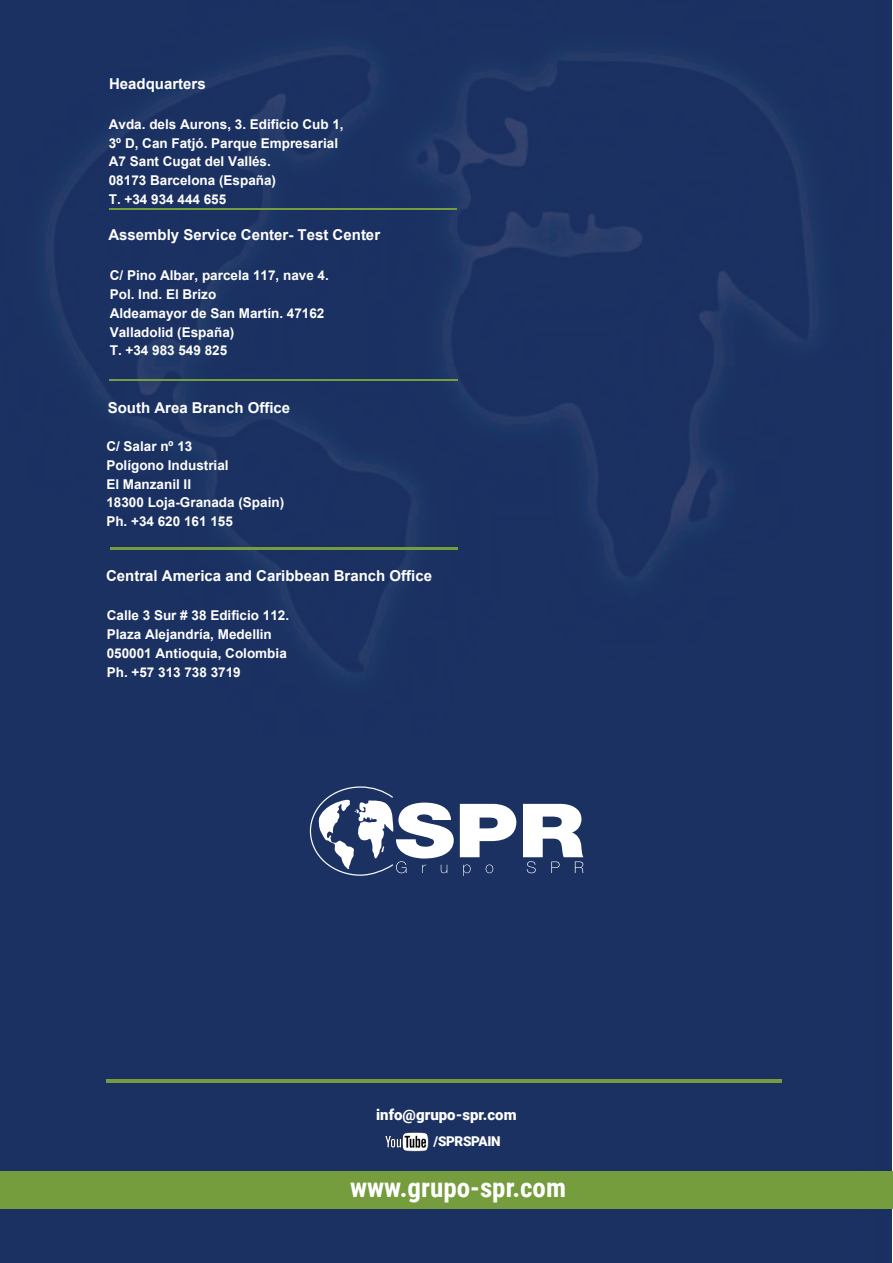
<style>
.page{position:relative;width:893px;height:1263px;background:#fff}
.page>*{position:absolute;margin:0;border:0;box-sizing:border-box;transform-origin:0 0}
.t1{font:700 27px "Roboto Condensed";color:#fff}
.t2{font:700 15px "Arial";color:#fff}
.t3{font:900 15px "Roboto";color:#fff}
.t4{font:700 13.5px/18.9px "Arial";color:#fff}
.SPR_TXT_NORMAL{font:900 13.5px "Roboto";letter-spacing:-.025em;color:#fff}
</style>
<div class="page">
<div style="left:0;top:0;width:891px;height:1262px;background:#1b3162"></div>
<div style="left:0;top:1171px;width:893px;height:38px;background:#759c3d"></div>
<img style="left:382px;top:1130px;width:49px;height:22px">
<hr style="left:109px;top:208px;width:347px;height:2px;background:#759c3d">
<svg style="left:460px;top:804px;width:56px;height:53px"></svg>
<svg style="left:309px;top:786px;width:145px;height:90px"></svg>
<svg style="left:463px;top:864px;width:8px;height:12px"></svg>
<svg style="left:486px;top:864px;width:7px;height:9px"></svg>
<svg style="left:523px;top:804px;width:60px;height:69px"></svg>
<hr style="left:107px;top:1080px;width:675px;height:3px;background:#759c3d">
<hr style="left:109px;top:379px;width:349px;height:2px;background:#759c3d">
<hr style="left:110px;top:548px;width:348px;height:2px;background:#759c3d">
<p class="t2" style="left:109px;top:73px;width:98px">Headquarters</p>
<p class="t4" style="left:109px;top:115px;width:236px">Avda. dels Aurons, 3. Edificio Cub 1,<br>3º D, Can Fatjó. Parque Empresarial<br>A7 Sant Cugat del Vallés.<br>08173 Barcelona (España)<br>T. +34 934 444 655</p>
<p class="t2" style="left:108px;top:224px;width:273px">Assembly Service Center- Test Center</p>
<p class="t4" style="left:110px;top:266px;width:221px">C/ Pino Albar, parcela 117, nave 4.<br>Pol. Ind. El Brizo<br>Aldeamayor de San Martín. 47162<br>Valladolid (España)<br>T. +34 983 549 825</p>
<p class="t2" style="left:108px;top:397px;width:184px">South Area Branch Office</p>
<p class="t4" style="left:106px;top:437px;width:179px">C/ Salar nº 13<br>Polígono Industrial<br>El Manzanil II<br>18300 Loja-Granada (Spain)<br>Ph. +34 620 161 155</p>
<p class="t2" style="left:106px;top:565px;width:327px">Central America and Caribbean Branch Office</p>
<p class="t4" style="left:107px;top:606px;width:184px">Calle 3 Sur # 38 Edificio 112.<br>Plaza Alejandría, Medellin<br>050001 Antioquia, Colombia<br>Ph. +57 313 738 3719</p>
<p class="t3" style="left:376px;top:1104px;width:142px">info@grupo-spr.com</p>
<p class="SPR_TXT_NORMAL" style="left:434px;top:1132px;width:68px">/SPRSPAIN</p>
<p class="t1" style="left:350px;top:1168px;width:217px">www.grupo-spr.com</p>
</div>
